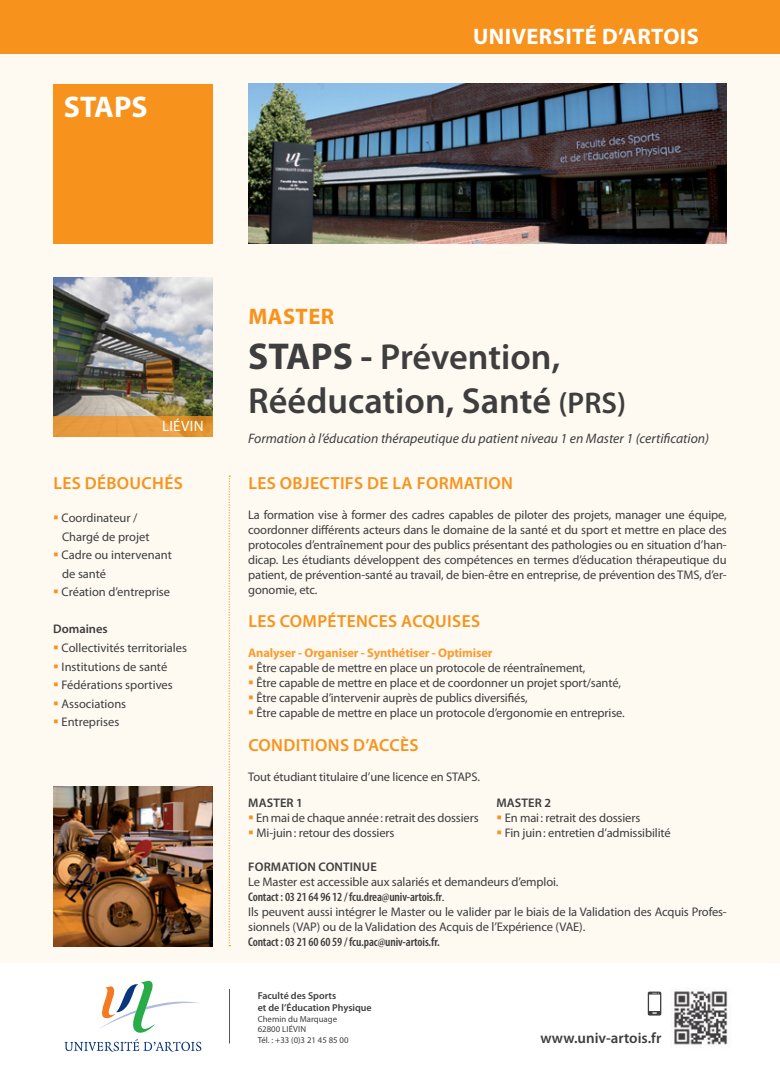
<style>
.page{position:relative;width:780px;height:1088px;background:#fef9f1}
.page>*{position:absolute;margin:0;border:0;box-sizing:border-box;transform-origin:0 0}
.t1{font:600 36.25px "Myriad Pro";color:#3e3e3f}
.t2{font:700 30px "Myriad Pro";color:#fff}
.t3{font:700 22.5px "Myriad Pro";letter-spacing:.02em;color:#fff}
.t4{font:700 22.5px "Myriad Pro";letter-spacing:.02em;color:#f7931d}
.t5{font:600 17.5px "Myriad Pro";letter-spacing:.02em;color:#f7931d}
.t6{font:600 15px "Myriad Pro";color:#3e3e3f}
.t7{font:15px "Myriad Pro";letter-spacing:.02em;color:#fff}
.t8{font:italic 13.75px "Myriad Pro";color:#3e3e3f}
.t9{font:12.5px/15px "Myriad Pro";letter-spacing:-.01em;color:#3e3e3f;text-align:justify}
.t10{font:600 condensed 12.5px "Myriad Pro";letter-spacing:-.01em;color:#3e3e3f}
.t11{font:700 12.5px "Myriad Pro";letter-spacing:-.01em;color:#f89d33}
.t12{font:600 12.5px "Myriad Pro";letter-spacing:.01em;color:#3e3e3f}
.t13{font:600 10px/12px "Myriad Pro";color:#3e3e3f}
.t14{font:8.75px "Myriad Pro";color:#3e3e3f}
.t15{font:8.75px "Myriad Pro";letter-spacing:.02em;color:#3e3e3f}
.s1{color:#f7931d}
.s2{font-weight:700;font-size:37.5px}
.s3{font-size:30px}
.s4{font-weight:400;font-stretch:normal}
</style>
<div class="page">
<div style="left:0;top:964px;width:780px;height:124px;background:#fff"></div>
<svg style="left:65px;top:981px;width:136px;height:70px"></svg>
<hr style="left:229px;top:989px;width:1px;height:54px;background:#57585a">
<img style="left:674px;top:991px;width:54px;height:54px">
<svg style="left:647px;top:991px;width:14px;height:24px"></svg>
<div style="left:53px;top:84px;width:160px;height:159px;background:#f7931d"></div>
<img style="left:53px;top:277px;width:160px;height:139px">
<img style="left:248px;top:84px;width:478px;height:159px">
<div style="left:0;top:0;width:780px;height:53px;background:#f7931d"></div>
<svg style="left:229px;top:475px;width:1px;height:471px"></svg>
<svg style="left:53px;top:416px;width:160px;height:21px;background:#e5983a"></svg>
<img style="left:53px;top:787px;width:160px;height:159px">
<p class="t2" style="left:64px;top:87px;width:85px">STAPS</p>
<p class="t3" style="left:473px;top:22px;width:227px">UNIVERSITÉ D’ARTOIS</p>
<p class="t7" style="left:162px;top:417px;width:43px">LIÉVIN</p>
<p class="t5" style="left:53px;top:472px;width:131px">LES DÉBOUCHÉS</p>
<p class="t9" style="left:53px;top:510px;width:86px"><span class="s1">▪</span> Coordinateur /</p>
<p class="t9" style="left:62px;top:529px;width:89px">Chargé de projet</p>
<p class="t9" style="left:53px;top:547px;width:120px"><span class="s1">▪</span> Cadre ou intervenant</p>
<p class="t9" style="left:62px;top:566px;width:46px">de santé</p>
<p class="t9" style="left:53px;top:584px;width:118px"><span class="s1">▪</span> Création d’entreprise</p>
<p class="t12" style="left:53px;top:621px;width:56px">Domaines</p>
<p class="t9" style="left:53px;top:640px;width:135px"><span class="s1">▪</span> Collectivités territoriales</p>
<p class="t9" style="left:53px;top:659px;width:116px"><span class="s1">▪</span> Institutions de santé</p>
<p class="t9" style="left:53px;top:677px;width:121px"><span class="s1">▪</span> Fédérations sportives</p>
<p class="t9" style="left:53px;top:696px;width:75px"><span class="s1">▪</span> Associations</p>
<p class="t9" style="left:53px;top:714px;width:68px"><span class="s1">▪</span> Entreprises</p>
<p class="t4" style="left:248px;top:302px;width:87px">MASTER</p>
<p class="t1" style="left:248px;top:334px;width:313px"><span class="s2">STAPS -</span> Prévention,</p>
<p class="t1" style="left:248px;top:378px;width:379px">Rééducation, Santé <span class="s3">(PRS)</span></p>
<p class="t8" style="left:248px;top:430px;width:462px">Formation à l’éducation thérapeutique du patient niveau 1 en Master 1 (certification)</p>
<p class="t5" style="left:248px;top:472px;width:266px">LES OBJECTIFS DE LA FORMATION</p>
<p class="t9" style="left:248px;top:507px;width:480px">La formation vise à former des cadres capables de piloter des projets, manager une équipe, coordonner différents acteurs dans le domaine de la santé et du sport et mettre en place des protocoles d’entraînement pour des publics présentant des pathologies ou en situation d’han&shy;dicap. Les étudiants développent des compétences en termes d’éducation thérapeutique du patient, de prévention-santé au travail, de bien-être en entreprise, de prévention des TMS, d’er&shy;gonomie, etc.</p>
<p class="t5" style="left:248px;top:610px;width:233px">LES COMPÉTENCES ACQUISES</p>
<p class="t11" style="left:248px;top:645px;width:246px">Analyser - Organiser - Synthétiser - Optimiser</p>
<p class="t9" style="left:248px;top:660px;width:339px"><span class="s1">▪</span> Être capable de mettre en place un protocole de réentraînement,</p>
<p class="t9" style="left:248px;top:675px;width:374px"><span class="s1">▪</span> Être capable de mettre en place et de coordonner un projet sport/santé,</p>
<p class="t9" style="left:248px;top:690px;width:281px"><span class="s1">▪</span> Être capable d’intervenir auprès de publics diversifiés,</p>
<p class="t9" style="left:248px;top:705px;width:378px"><span class="s1">▪</span> Être capable de mettre en place un protocole d’ergonomie en entreprise.</p>
<p class="t5" style="left:248px;top:734px;width:172px">CONDITIONS D’ACCÈS</p>
<p class="t9" style="left:248px;top:769px;width:233px">Tout étudiant titulaire d’une licence en STAPS.</p>
<p class="t12" style="left:248px;top:795px;width:56px">MASTER 1</p>
<p class="t9" style="left:248px;top:810px;width:232px"><span class="s1">▪</span> En mai de chaque année: retrait des dossiers</p>
<p class="t9" style="left:248px;top:825px;width:148px"><span class="s1">▪</span> Mi-juin: retour des dossiers</p>
<p class="t12" style="left:496px;top:795px;width:56px">MASTER 2</p>
<p class="t9" style="left:496px;top:810px;width:145px"><span class="s1">▪</span> En mai: retrait des dossiers</p>
<p class="t9" style="left:496px;top:825px;width:176px"><span class="s1">▪</span> Fin juin: entretien d’admissibilité</p>
<p class="t12" style="left:248px;top:859px;width:130px">FORMATION CONTINUE</p>
<p class="t9" style="left:248px;top:874px;width:312px">Le Master est accessible aux salariés et demandeurs d’emploi.</p>
<p class="t10" style="left:248px;top:889px;width:198px">Contact : 03 21 64 96 12 / fcu.drea@univ-artois.fr<span class="s4">.</span></p>
<p class="t9" style="left:248px;top:904px;width:480px">Ils peuvent aussi intégrer le Master ou le valider par le biais de la Validation des Acquis Profes&shy;sionnels (VAP) ou de la Validation des Acquis de l’Expérience (VAE).</p>
<p class="t10" style="left:248px;top:934px;width:193px">Contact : 03 21 60 60 59 / fcu.pac@univ-artois.fr.</p>
<p class="t13" style="left:258px;top:990px;width:115px">Faculté des Sports<br>et de l’Éducation Physique</p>
<p class="t14" style="left:258px;top:1013px;width:81px">Chemin du Marquage</p>
<p class="t15" style="left:258px;top:1024px;width:50px">62800 LIÉVIN</p>
<p class="t14" style="left:258px;top:1034px;width:92px">Tél. : +33 (0)3 21 45 85 00</p>
<p class="t6" style="left:540px;top:1028px;width:122px">www.univ-artois.fr</p>
</div>
